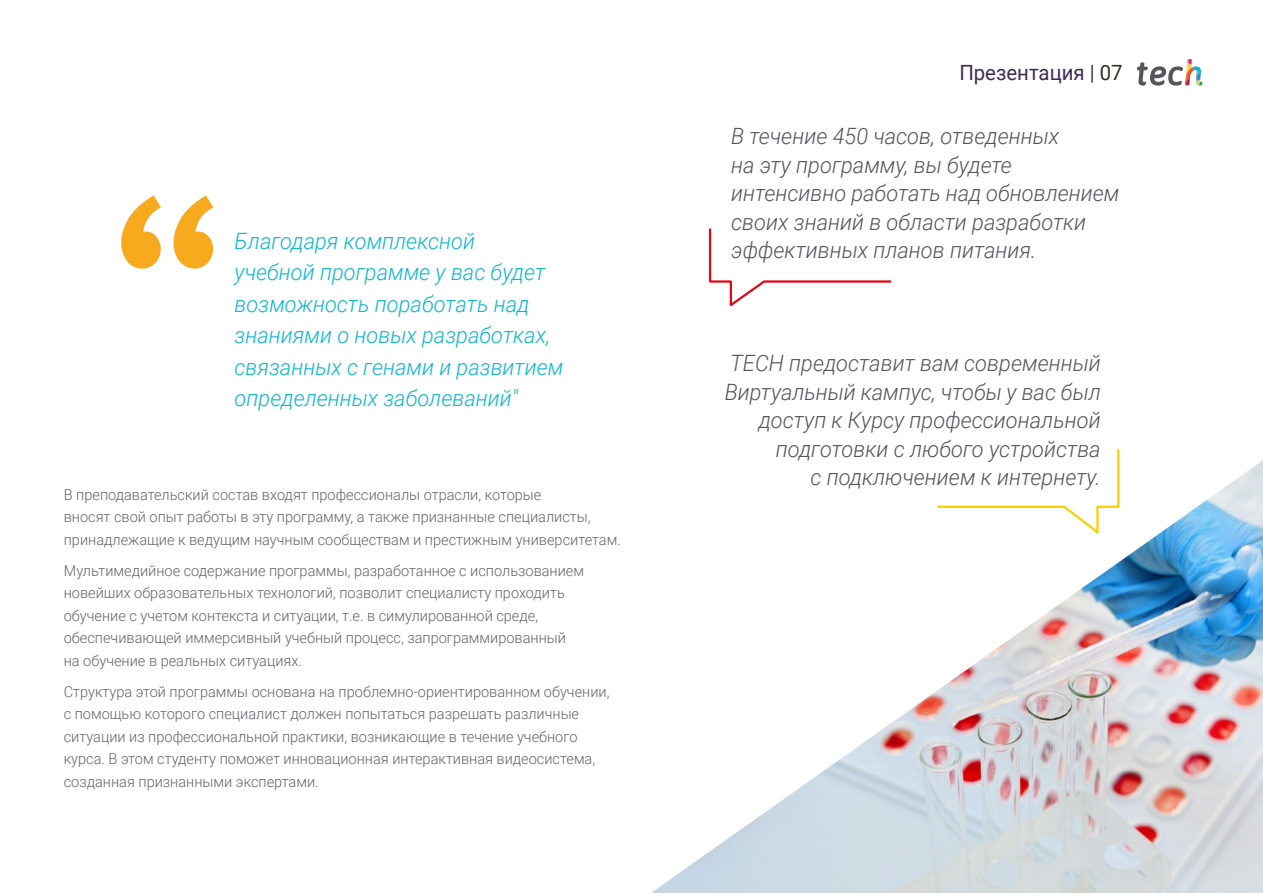
<style>
.page{position:relative;width:1263px;height:893px;background:#fff}
.page>*{position:absolute;margin:0;border:0;box-sizing:border-box;transform-origin:0 0}
.t1{font:italic 300 22.5px/28.5px "Roboto";color:#52555b;text-align:right}
.t2{font:italic 300 22.5px/31.5px "Roboto";color:#0fb6cf}
.t3{font:21px "Roboto";color:#3d2b56}
.t4{font:300 15px/22.5px "Roboto";color:#61646a}
.s1{color:#312e20}
</style>
<div class="page">
<svg style="left:708px;top:228px;width:183px;height:79px"></svg>
<img style="left:651px;top:460px;width:612px;height:433px">
<svg style="left:1137px;top:59px;width:65px;height:27px"></svg>
<svg style="left:121px;top:195px;width:92px;height:74px"></svg>
<h1 class="t2" style="left:235px;top:224px;width:330px">Благодаря комплексной<br>учебной программе у вас будет возможность поработать над знаниями о новых разработках, связанных с генами и развитием определенных заболеваний"</h1>
<p class="t4" style="left:64px;top:482px;width:559px">В преподавательский состав входят профессионалы отрасли, которые<br>вносят свой опыт работы в эту программу, а также признанные специалисты, принадлежащие к ведущим научным сообществам и престижным университетам.</p>
<p class="t4" style="left:64px;top:558px;width:522px">Мультимедийное содержание программы, разработанное с использованием новейших образовательных технологий, позволит специалисту проходить обучение с учетом контекста и ситуации, т.е. в симулированной среде, обеспечивающей иммерсивный учебный процесс, запрограммированный на обучение в реальных ситуациях.</p>
<p class="t4" style="left:64px;top:679px;width:547px">Структура этой программы основана на проблемно-ориентированном обучении, с помощью которого специалист должен попытаться разрешать различные ситуации из профессиональной практики, возникающие в течение учебного курса. В этом студенту поможет инновационная интерактивная видеосистема, созданная признанными экспертами.</p>
<h2 class="t3" style="left:959px;top:57px;width:165px">Презентация | <span class="s1">07</span></h2>
<h1 class="t1" style="left:731px;top:121px;width:390px;text-align:left">В течение 450 часов, отведенных<br>на эту программу, вы будете интенсивно работать над обновлением своих знаний в области разработки эффективных планов питания.</h1>
<h1 class="t1" style="left:725px;top:348px;width:378px">TECH предоставит вам современный<br>Виртуальный кампус, чтобы у вас был доступ к Курсу профессиональной подготовки с любого устройства<br>с подключением к интернету.</h1>
</div>
